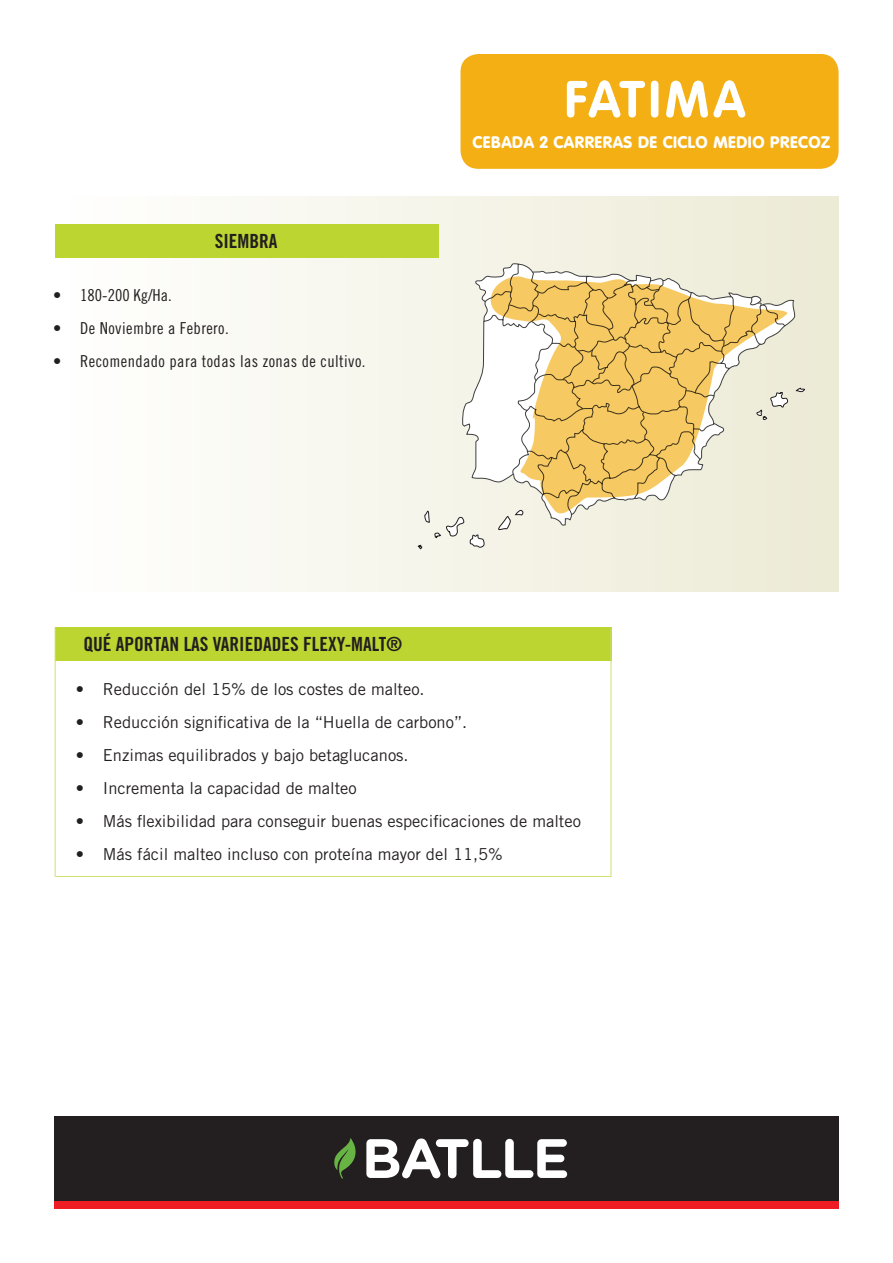
<style>
.page{position:relative;width:893px;height:1263px;background:#fff}
.page>*{position:absolute;margin:0;border:0;box-sizing:border-box;transform-origin:0 0}
.TITLE_VAG_45{font:700 51px "VAG Rounded Std";letter-spacing:.08em;color:#fff}
.SEP_-_INTRO_COPY_14{font:19.5px "Trade Gothic LT Std Bd Cn 20";color:#231f20}
.t1{font:16.5px "Trade Gothic LT Std";color:#231f20}
.t2{font:16.5px "Trade Gothic LT Std Cn 18";letter-spacing:.025em;color:#231f20}
.TITLE_VAG_45-2{font:900 16.5px "VAG Rounded Std";letter-spacing:.03em;color:#fff}
.t3{font:16.5px "Trade Gothic LT Std Cn 18";color:#231f20}
</style>
<div class="page">
<div style="left:460px;top:54px;width:379px;height:115px;background:#f3af14;border-radius:18px"></div>
<div style="left:54px;top:197px;width:785px;height:394px;background:linear-gradient(to right,#fffffe,#ecead5)"></div>
<div style="left:55px;top:225px;width:383px;height:33px;background:#bcd531"></div>
<svg style="left:417px;top:263px;width:388px;height:287px;background:#f0efe2"></svg>
<svg style="left:489px;top:275px;width:300px;height:240px;fill:#f7c962"></svg>
<div style="left:54px;top:1117px;width:785px;height:84px;background:#231f20"></div>
<svg style="left:334px;top:1138px;width:22px;height:41px"></svg>
<svg style="left:366px;top:1138px;width:201px;height:40px"></svg>
<div style="left:54px;top:1201px;width:785px;height:8px;background:#ee1d23"></div>
<div style="left:55px;top:627px;width:556px;height:34px;background:#bcd531"></div>
<hr style="left:611px;top:627px;width:1px;height:250px;background:#cfdf71">
<hr style="left:55px;top:627px;width:1px;height:250px;background:#cfdf71">
<hr style="left:56px;top:876px;width:555px;height:1px;background:#cfdf71">
<p class="SEP_-_INTRO_COPY_14" style="left:215px;top:229px;width:64px">SIEMBRA</p>
<p class="t3" style="left:53px;top:285px;width:120px">• 180-200 Kg/Ha.</p>
<p class="t2" style="left:53px;top:318px;width:177px">• De Noviembre a Febrero.</p>
<p class="t2" style="left:53px;top:351px;width:314px">• Recomendado para todas las zonas de cultivo.</p>
<p class="TITLE_VAG_45" style="left:565px;top:69px;width:182px">FATIMA</p>
<p class="TITLE_VAG_45-2" style="left:473px;top:132px;width:359px">CEBADA 2 CARRERAS DE CICLO MEDIO PRECOZ</p>
<p class="SEP_-_INTRO_COPY_14" style="left:83px;top:633px;width:320px">QUÉ APORTAN LAS VARIEDADES FLEXY-MALT®</p>
<p class="t1" style="left:76px;top:679px;width:350px">• Reducción del 15% de los costes de malteo.</p>
<p class="t1" style="left:76px;top:712px;width:393px">• Reducción significativa de la “Huella de carbono”.</p>
<p class="t1" style="left:76px;top:745px;width:334px">• Enzimas equilibrados y bajo betaglucanos.</p>
<p class="t1" style="left:76px;top:778px;width:282px">• Incrementa la capacidad de malteo</p>
<p class="t1" style="left:76px;top:811px;width:507px">• Más flexibilidad para conseguir buenas especificaciones de malteo</p>
<p class="t1" style="left:76px;top:844px;width:429px">• Más fácil malteo incluso con proteína mayor del 11,5%</p>
</div>
